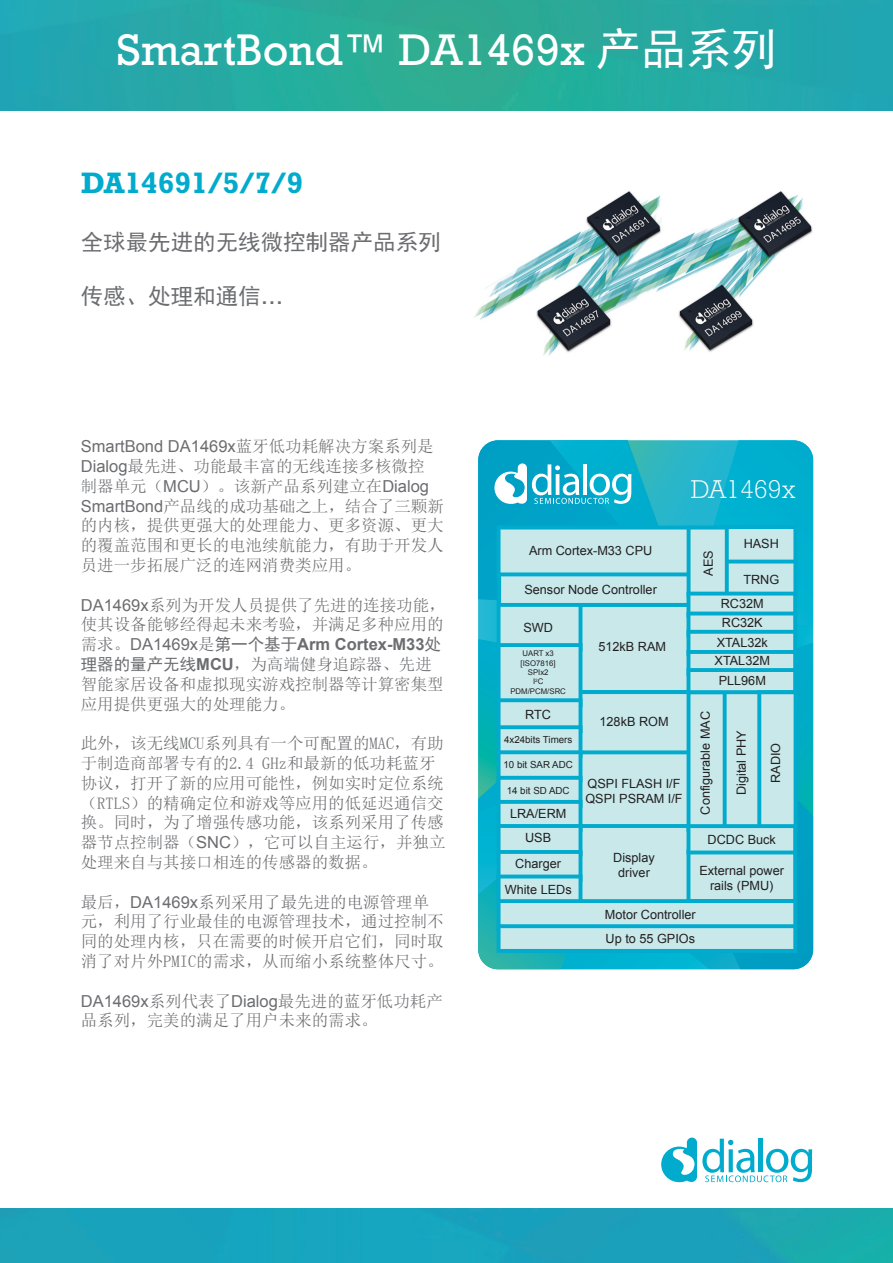
<style>
.page{position:relative;width:893px;height:1263px;background:#fff}
.page>*{position:absolute;margin:0;border:0;box-sizing:border-box;transform-origin:0 0}
.t1{font:45px "Rockwell Std";color:#fff}
.t2{font:700 30px "Rockwell Std";color:#00abcd}
.t3{font:300 26.1px "Rockwell Std";color:#fff}
.t4{font:22.5px "Sim Hei";color:#6c6d70}
.t5{font:16.5px/19.8px "Sim Sun";color:#6c6d70}
.t6{font:12.75px/19.2px "Arial";color:#231f20;text-align:center}
.t7{font:9.75px "Arial";color:#231f20}
.t8{font:7.8px/9.3px "Arial";color:#231f20;text-align:center}
.s1{font-family:"Sim Hei"}
.s2{font-family:"Rockwell Std"}
.s3{font-family:"Arial"}
.s4{font-family:"Arial";font-weight:700}
</style>
<div class="page">
<img style="left:0;top:0;width:893px;height:111px">
<img style="left:0;top:1209px;width:893px;height:54px">
<svg style="left:661px;top:1137px;width:151px;height:45px"></svg>
<img style="left:474px;top:191px;width:339px;height:165px">
<svg style="left:478px;top:440px;width:335px;height:529px;background:#7fd1dd"></svg>
<p class="t1" style="left:117px;top:24px;width:661px">SmartBond™ DA1469x <span class="s1">产品系列</span></p>
<p class="t2" style="left:81px;top:165px;width:224px">DA14691/5/7/9</p>
<p class="t4" style="left:81px;top:231px;width:362px">全球最先进的无线微控制器产品系列</p>
<p class="t4" style="left:81px;top:285px;width:204px">传感、处理和通信<span class="s2">…</span></p>
<p class="t5" style="left:81px;top:436px;width:365px"><span class="s3">SmartBond DA1469x</span>蓝牙低功耗解决方案系列是<br><span class="s3">Dialog</span>最先进、功能最丰富的无线连接多核微控制器单元（<span class="s3">MCU</span>）。该新产品系列建立在<span class="s3">Dialog<br>SmartBond</span>产品线的成功基础之上，结合了三颗新的内核，提供更强大的处理能力、更多资源、更大的覆盖范围和更长的电池续航能力，有助于开发人员进一步拓展广泛的连网消费类应用。</p>
<p class="t5" style="left:81px;top:595px;width:366px"><span class="s3">DA1469x</span>系列为开发人员提供了先进的连接功能，使其设备能够经得起未来考验，并满足多种应用的需求。<span class="s3">DA1469x</span>是<span class="s1">第一个基于</span><span class="s4">Arm Cortex-M33</span><span class="s1">处理器的量产无线</span><span class="s4">MCU</span>，为高端健身追踪器、先进智能家居设备和虚拟现实游戏控制器等计算密集型应用提供更强大的处理能力。</p>
<p class="t5" style="left:81px;top:733px;width:366px">此外，该无线MCU系列具有一个可配置的MAC，有助于制造商部署专有的2.4 GHz和最新的低功耗蓝牙协议，打开了新的应用可能性，例如实时定位系统（RTLS）的精确定位和游戏等应用的低延迟通信交换。同时，为了增强传感功能，该系列采用了传感器节点控制器（<span class="s3">SNC</span>），它可以自主运行，并独立处理来自与其接口相连的传感器的数据。</p>
<p class="t5" style="left:81px;top:892px;width:365px">最后，<span class="s3">DA1469x</span>系列采用了最先进的电源管理单元，利用了行业最佳的电源管理技术，通过控制不同的处理内核，只在需要的时候开启它们，同时取消了对片外PMIC的需求，从而缩小系统整体尺寸。</p>
<p class="t5" style="left:81px;top:991px;width:364px"><span class="s3">DA1469x</span>系列代表了<span class="s3">Dialog</span>最先进的蓝牙低功耗产品系列，完美的满足了用户未来的需求。</p>
<p class="t3" style="left:691px;top:474px;width:106px">DA1469x</p>
<p class="t6" style="left:529px;top:541px;width:125px">Arm Cortex-M33 CPU</p>
<p class="t6" style="left:524px;top:580px;width:134px">Sensor Node Controller</p>
<p class="t6" style="left:523px;top:618px;width:31px">SWD</p>
<p class="t8" style="left:510px;top:649px;width:57px">UART x3 [ISO7816]<br>SPIx2<br>I<sup>2</sup>C<br>PDM/PCM/SRC</p>
<p class="t6" style="left:525px;top:705px;width:27px">RTC</p>
<p class="t7" style="left:504px;top:733px;width:70px">4x24bits Timers</p>
<p class="t7" style="left:503px;top:758px;width:71px">10 bit SAR ADC</p>
<p class="t7" style="left:507px;top:784px;width:64px">14 bit SD ADC</p>
<p class="t6" style="left:510px;top:802px;width:58px;line-height:24.2px">LRA/ERM<br>USB</p>
<p class="t6" style="left:505px;top:850px;width:68px;line-height:26.5px">Charger<br>White LEDs</p>
<p class="t6" style="left:598px;top:637px;width:69px">512kB RAM</p>
<p class="t6" style="left:599px;top:712px;width:71px">128kB ROM</p>
<p class="t6" style="left:585px;top:776px;width:99px;line-height:15.1px;text-align:left">QSPI FLASH I/F<br>QSPI PSRAM I/F</p>
<p class="t6" style="left:613px;top:850px;width:43px;line-height:15.1px">Display driver</p>
<p class="t6" style="left:699px;top:576px;width:27px;rotate:-90deg">AES</p>
<p class="t6" style="left:744px;top:534px;width:37px">HASH</p>
<p class="t6" style="left:743px;top:570px;width:37px">TRNG</p>
<p class="t6" style="left:714px;top:594px;width:57px">RC32M<br>RC32K<br>XTAL32k<br>XTAL32M</p>
<p class="t6" style="left:719px;top:671px;width:49px">PLL96M</p>
<p class="t6" style="left:696px;top:814px;width:105px;rotate:-90deg">Configurable MAC</p>
<p class="t6" style="left:732px;top:795px;width:66px;rotate:-90deg">Digital PHY</p>
<p class="t6" style="left:766px;top:783px;width:42px;rotate:-90deg">RADIO</p>
<p class="t6" style="left:707px;top:830px;width:70px">DCDC Buck</p>
<p class="t6" style="left:699px;top:863px;width:86px;line-height:15.1px">External power rails (PMU)</p>
<p class="t6" style="left:605px;top:905px;width:92px">Motor Controller</p>
<p class="t6" style="left:606px;top:929px;width:91px">Up to 55 GPIOs</p>
</div>
